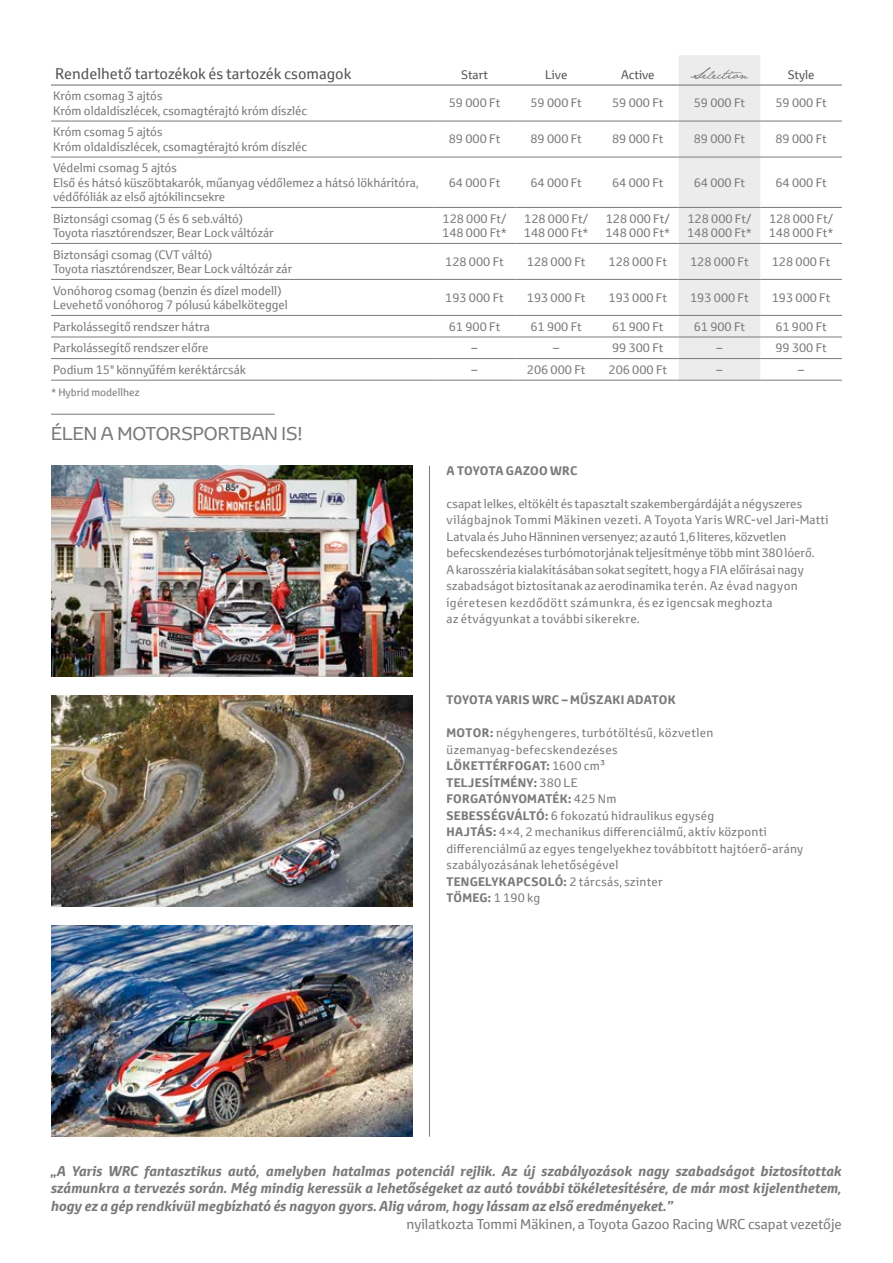
<style>
.page{position:relative;width:893px;height:1263px;background:#fff}
.page>*{position:absolute;margin:0;border:0;box-sizing:border-box;transform-origin:0 0}
.t1{font:18px "Toyota Display";color:#797b7a}
.t2{font:15px "Toyota Text";color:#555}
.t3{font:italic 700 13.8px/17.7px "Toyota Text";color:#797b7a;text-align:justify}
.t4{font:13.8px "Toyota Text";color:#797b7a}
.t5{font:12px/14.4px "Toyota Text";color:#797b7a}
.t6{font:12px/16.5px "Toyota Text";letter-spacing:.025em;color:#797b7a}
.t7{font:700 12px "Toyota Text";letter-spacing:.02em;color:#797b7a}
.t8{font:12px "Toyota Text";color:#555}
.t9{font:10.5px "Toyota Text";color:#797b7a}
.s1{font-weight:700}
</style>
<div class="page">
<img style="left:51px;top:466px;width:361px;height:211px">
<img style="left:51px;top:696px;width:361px;height:211px">
<img style="left:51px;top:925px;width:361px;height:212px">
<hr style="left:429px;top:466px;width:1px;height:671px;background:#797b7a">
<hr style="left:51px;top:414px;width:224px;height:1px;background:#797b7a">
<hr style="left:434px;top:337px;width:81px;height:1px;background:#797b7a">
<hr style="left:515px;top:337px;width:82px;height:1px;background:#797b7a">
<hr style="left:597px;top:337px;width:82px;height:1px;background:#797b7a">
<hr style="left:760px;top:337px;width:82px;height:1px;background:#797b7a">
<hr style="left:434px;top:358px;width:81px;height:1px;background:#797b7a">
<hr style="left:515px;top:358px;width:82px;height:1px;background:#797b7a">
<hr style="left:597px;top:358px;width:82px;height:1px;background:#797b7a">
<hr style="left:760px;top:358px;width:82px;height:1px;background:#797b7a">
<hr style="left:434px;top:380px;width:81px;height:1px;background:#797b7a">
<hr style="left:679px;top:380px;width:81px;height:1px;background:#797b7a">
<hr style="left:760px;top:380px;width:82px;height:1px;background:#797b7a">
<hr style="left:51px;top:121px;width:383px;height:1px;background:#797b7a">
<hr style="left:434px;top:121px;width:81px;height:1px;background:#797b7a">
<hr style="left:515px;top:121px;width:82px;height:1px;background:#797b7a">
<hr style="left:597px;top:121px;width:82px;height:1px;background:#797b7a">
<hr style="left:760px;top:121px;width:82px;height:1px;background:#797b7a">
<hr style="left:51px;top:157px;width:383px;height:1px;background:#797b7a">
<hr style="left:434px;top:157px;width:81px;height:1px;background:#797b7a">
<hr style="left:515px;top:157px;width:82px;height:1px;background:#797b7a">
<hr style="left:597px;top:157px;width:82px;height:1px;background:#797b7a">
<hr style="left:760px;top:157px;width:82px;height:1px;background:#797b7a">
<hr style="left:51px;top:207px;width:383px;height:1px;background:#797b7a">
<hr style="left:434px;top:207px;width:81px;height:1px;background:#797b7a">
<hr style="left:515px;top:207px;width:82px;height:1px;background:#797b7a">
<hr style="left:597px;top:207px;width:82px;height:1px;background:#797b7a">
<hr style="left:760px;top:207px;width:82px;height:1px;background:#797b7a">
<hr style="left:51px;top:243px;width:383px;height:1px;background:#797b7a">
<hr style="left:434px;top:243px;width:81px;height:1px;background:#797b7a">
<hr style="left:515px;top:243px;width:82px;height:1px;background:#797b7a">
<hr style="left:597px;top:243px;width:82px;height:1px;background:#797b7a">
<hr style="left:760px;top:243px;width:82px;height:1px;background:#797b7a">
<hr style="left:51px;top:279px;width:383px;height:1px;background:#797b7a">
<hr style="left:434px;top:279px;width:81px;height:1px;background:#797b7a">
<hr style="left:515px;top:279px;width:82px;height:1px;background:#797b7a">
<hr style="left:597px;top:279px;width:82px;height:1px;background:#797b7a">
<hr style="left:760px;top:279px;width:82px;height:1px;background:#797b7a">
<hr style="left:51px;top:315px;width:383px;height:1px;background:#797b7a">
<hr style="left:434px;top:315px;width:81px;height:1px;background:#797b7a">
<hr style="left:515px;top:315px;width:82px;height:1px;background:#797b7a">
<hr style="left:597px;top:315px;width:82px;height:1px;background:#797b7a">
<hr style="left:760px;top:315px;width:82px;height:1px;background:#797b7a">
<hr style="left:51px;top:337px;width:383px;height:1px;background:#797b7a">
<hr style="left:51px;top:358px;width:383px;height:1px;background:#797b7a">
<hr style="left:51px;top:380px;width:383px;height:1px;background:#797b7a">
<hr style="left:515px;top:380px;width:82px;height:1px;background:#797b7a">
<hr style="left:597px;top:380px;width:82px;height:1px;background:#797b7a">
<hr style="left:51px;top:84px;width:383px;height:2px;background:#797b7a">
<hr style="left:434px;top:84px;width:81px;height:2px;background:#797b7a">
<hr style="left:515px;top:84px;width:82px;height:2px;background:#797b7a">
<hr style="left:597px;top:84px;width:82px;height:2px;background:#797b7a">
<hr style="left:760px;top:84px;width:82px;height:2px;background:#797b7a">
<div style="left:679px;top:55px;width:81px;height:325px;background:#ececec"></div>
<p class="t2" style="left:55px;top:64px;width:298px">Rendelhető tartozékok és tartozék csomagok</p>
<p class="t8" style="left:461px;top:67px;width:28px">Start</p>
<p class="t8" style="left:545px;top:67px;width:24px">Live</p>
<p class="t8" style="left:621px;top:67px;width:35px">Active</p>
<p class="t8" style="left:788px;top:67px;width:28px">Style</p>
<p class="t5" style="left:53px;top:89px;width:255px">Króm csomag 3 ajtós<br>Króm oldaldíszlécek, csomagtérajtó króm díszléc</p>
<p class="t5" style="left:449px;top:96px;width:53px">59 000 Ft</p>
<p class="t5" style="left:530px;top:96px;width:53px">59 000 Ft</p>
<p class="t5" style="left:612px;top:96px;width:53px">59 000 Ft</p>
<p class="t5" style="left:694px;top:96px;width:53px">59 000 Ft</p>
<p class="t5" style="left:775px;top:96px;width:53px">59 000 Ft</p>
<p class="t5" style="left:53px;top:125px;width:255px">Króm csomag 5 ajtós<br>Króm oldaldíszlécek, csomagtérajtó króm díszléc</p>
<p class="t5" style="left:449px;top:132px;width:53px">89 000 Ft</p>
<p class="t5" style="left:530px;top:132px;width:53px">89 000 Ft</p>
<p class="t5" style="left:612px;top:132px;width:53px">89 000 Ft</p>
<p class="t5" style="left:694px;top:132px;width:53px">89 000 Ft</p>
<p class="t5" style="left:775px;top:132px;width:53px">89 000 Ft</p>
<p class="t5" style="left:53px;top:161px;width:367px">Védelmi csomag 5 ajtós<br>Első és hátsó küszöbtakarók, műanyag védőlemez a hátsó lökhárítóra, védőfóliák az első ajtókilincsekre</p>
<p class="t5" style="left:449px;top:175px;width:53px">64 000 Ft</p>
<p class="t5" style="left:530px;top:175px;width:53px">64 000 Ft</p>
<p class="t5" style="left:612px;top:175px;width:53px">64 000 Ft</p>
<p class="t5" style="left:694px;top:175px;width:53px">64 000 Ft</p>
<p class="t5" style="left:775px;top:175px;width:53px">64 000 Ft</p>
<p class="t5" style="left:53px;top:211px;width:222px">Biztonsági csomag (5 és 6 seb.váltó)<br>Toyota riasztórendszer, Bear Lock váltózár</p>
<p class="t5" style="left:442px;top:211px;width:66px">128 000 Ft/<br>148 000 Ft*</p>
<p class="t5" style="left:524px;top:211px;width:66px">128 000 Ft/<br>148 000 Ft*</p>
<p class="t5" style="left:605px;top:211px;width:66px">128 000 Ft/<br>148 000 Ft*</p>
<p class="t5" style="left:687px;top:211px;width:66px">128 000 Ft/<br>148 000 Ft*</p>
<p class="t5" style="left:769px;top:211px;width:66px">128 000 Ft/<br>148 000 Ft*</p>
<p class="t5" style="left:53px;top:247px;width:241px">Biztonsági csomag (CVT váltó)<br>Toyota riasztórendszer, Bear Lock váltózár zár</p>
<p class="t5" style="left:445px;top:254px;width:60px">128 000 Ft</p>
<p class="t5" style="left:527px;top:254px;width:60px">128 000 Ft</p>
<p class="t5" style="left:609px;top:254px;width:60px">128 000 Ft</p>
<p class="t5" style="left:690px;top:254px;width:60px">128 000 Ft</p>
<p class="t5" style="left:772px;top:254px;width:60px">128 000 Ft</p>
<p class="t5" style="left:53px;top:283px;width:236px">Vonóhorog csomag (benzin és dízel modell)<br>Levehető vonóhorog 7 pólusú kábelköteggel</p>
<p class="t5" style="left:445px;top:290px;width:60px">193 000 Ft</p>
<p class="t5" style="left:527px;top:290px;width:60px">193 000 Ft</p>
<p class="t5" style="left:609px;top:290px;width:60px">193 000 Ft</p>
<p class="t5" style="left:690px;top:290px;width:60px">193 000 Ft</p>
<p class="t5" style="left:772px;top:290px;width:60px">193 000 Ft</p>
<p class="t5" style="left:53px;top:319px;width:158px">Parkolássegítő rendszer hátra</p>
<p class="t5" style="left:449px;top:319px;width:53px">61 900 Ft</p>
<p class="t5" style="left:530px;top:319px;width:53px">61 900 Ft</p>
<p class="t5" style="left:612px;top:319px;width:53px">61 900 Ft</p>
<p class="t5" style="left:694px;top:319px;width:53px">61 900 Ft</p>
<p class="t5" style="left:775px;top:319px;width:53px">61 900 Ft</p>
<p class="t5" style="left:53px;top:340px;width:157px">Parkolássegítő rendszer előre</p>
<p class="t5" style="left:472px;top:340px;width:7px">–</p>
<p class="t5" style="left:553px;top:340px;width:7px">–</p>
<p class="t5" style="left:612px;top:340px;width:53px">99 300 Ft</p>
<p class="t5" style="left:716px;top:340px;width:7px">–</p>
<p class="t5" style="left:775px;top:340px;width:53px">99 300 Ft</p>
<p class="t5" style="left:53px;top:362px;width:194px">Podium 15" könnyűfém keréktárcsák</p>
<p class="t5" style="left:472px;top:362px;width:7px">–</p>
<p class="t5" style="left:527px;top:362px;width:60px">206 000 Ft</p>
<p class="t5" style="left:609px;top:362px;width:60px">206 000 Ft</p>
<p class="t5" style="left:716px;top:362px;width:7px">–</p>
<p class="t5" style="left:798px;top:362px;width:7px">–</p>
<p class="t9" style="left:51px;top:386px;width:90px">* Hybrid modellhez</p>
<h1 class="t1" style="left:51px;top:421px;width:253px">ÉLEN A MOTORSPORTBAN IS!</h1>
<p class="t7" style="left:446px;top:462px;width:132px">A TOYOTA GAZOO WRC</p>
<p class="t5" style="left:446px;top:495px;width:384px;line-height:16.5px">csapat lelkes, eltökélt és tapasztalt szakembergárdáját a négyszeres világbajnok Tommi Mäkinen vezeti. A Toyota Yaris WRC‑vel Jari‑Matti Latvala és Juho Hänninen versenyez; az autó 1,6literes, közvetlen befecskendezéses turbómotorjának teljesítménye több mint 380lóerő.<br>Akarosszéria kialakításában sokat segített, hogy a FIA előírásai nagy szabadságot biztosítanak az aerodinamika terén. Az évad nagyon ígéretesen kezdődött számunkra, és ez igencsak meghozta<br>az étvágyunkat a további sikerekre.</p>
<p class="t7" style="left:446px;top:692px;width:231px">TOYOTA YARIS WRC – MŰSZAKI ADATOK</p>
<p class="t6" style="left:446px;top:725px;width:358px"><span class="s1">MOTOR:</span> négyhengeres, turbótöltésű, közvetlen üzemanyag‑befecskendezéses<br><span class="s1">LÖKETTÉRFOGAT:</span> 1600 cm3<br><span class="s1">TELJESÍTMÉNY:</span> 380 LE<br><span class="s1">FORGATÓNYOMATÉK:</span> 425 Nm<br><span class="s1">SEBESSÉGVÁLTÓ:</span> 6 fokozatú hidraulikus egység<br><span class="s1">HAJTÁS:</span> 4×4, 2 mechanikus differenciálmű, aktív központi differenciálmű az egyes tengelyekhez továbbított hajtóerő‑arány szabályozásának lehetőségével<br><span class="s1">TENGELYKAPCSOLÓ:</span> 2 tárcsás, szinter<br><span class="s1">TÖMEG:</span> 1 190 kg</p>
<p class="t3" style="left:51px;top:1162px;width:792px">„A Yaris WRC fantasztikus autó, amelyben hatalmas potenciál rejlik. Az új szabályozások nagy szabadságot biztosítottak számunkra a tervezés során. Még mindig keressük a lehetőségeket az autó további tökéletesítésére, de már most kijelenthetem, hogy ez a gép rendkívül megbízható és nagyon gyors. Alig várom, hogy lássam az első eredményeket.”</p>
<p class="t4" style="left:406px;top:1215px;width:437px">nyilatkozta Tommi Mäkinen, a Toyota Gazoo Racing WRC csapat vezetője</p>
</div>
